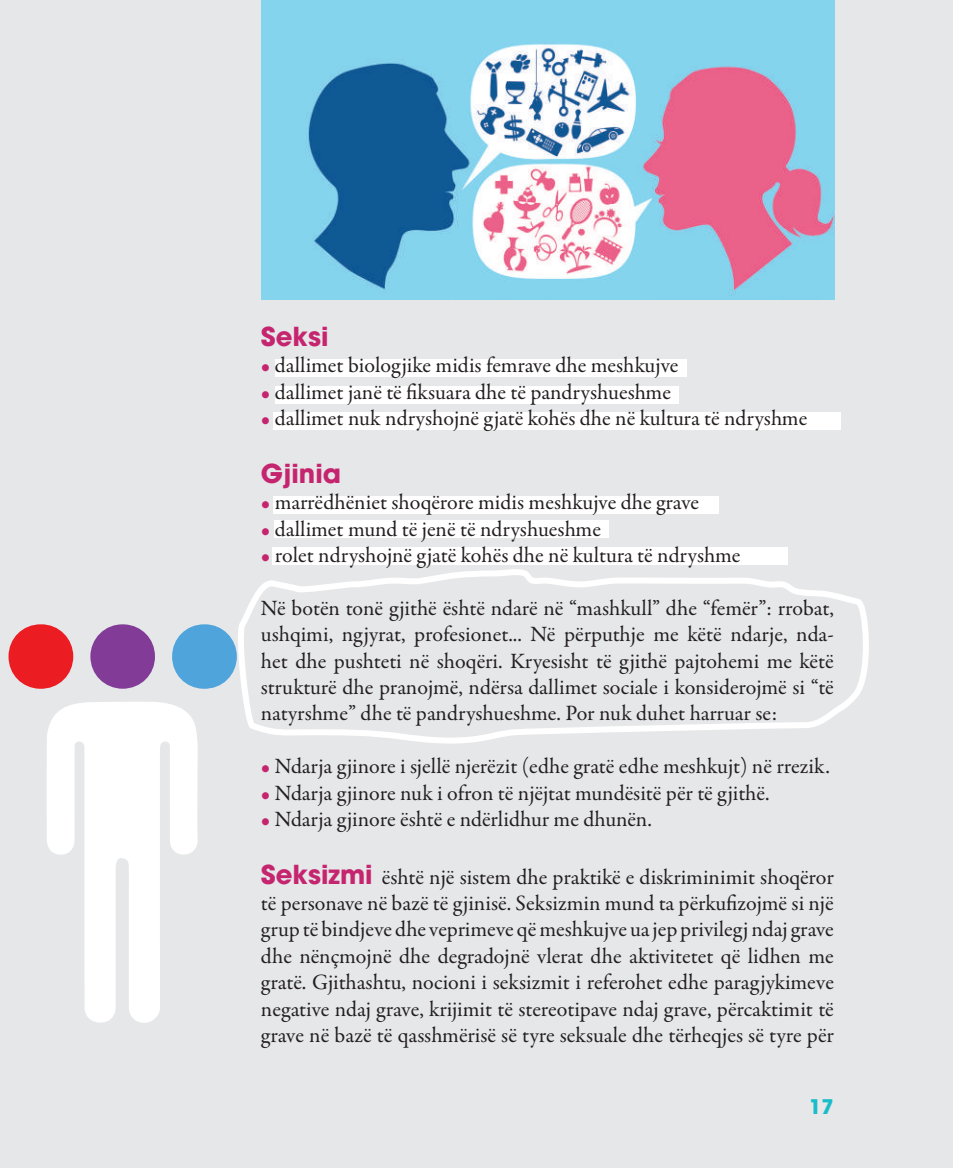
<style>
.page{position:relative;width:953px;height:1168px;background:#fff}
.page>*{position:absolute;margin:0;border:0;box-sizing:border-box;transform-origin:0 0}
.t1{font:700 26px "Avant Garde LT";color:#c5256f}
.t2{font:22px/26.4px "Garamond Premr Pro";color:#231f20;text-align:justify}
.t3{font:700 20px "Avant Garde LT";color:#19bdc9}
.s1{color:#c5256f}
.s2{font-family:"Avant Garde LT";font-weight:700;font-size:26px;color:#c5256f}
</style>
<div class="page">
<div style="left:0;top:0;width:952px;height:1168px;background:#e6e7e9"></div>
<div style="left:261px;top:0;width:573px;height:300px;background:#85d4ee"></div>
<div style="left:274px;top:496px;width:445px;height:17px;background:#fff"></div>
<div style="left:274px;top:520px;width:334px;height:17px;background:#fff"></div>
<div style="left:272px;top:548px;width:515px;height:17px;background:#fff"></div>
<div style="left:274px;top:413px;width:566px;height:17px;background:#fff"></div>
<div style="left:275px;top:386px;width:403px;height:17px;background:#fff"></div>
<div style="left:275px;top:360px;width:411px;height:17px;background:#fff"></div>
<img style="left:305px;top:43px;width:529px;height:253px">
<svg style="left:238px;top:563px;width:631px;height:181px"></svg>
<svg style="left:47px;top:702px;width:151px;height:321px;fill:#fff"></svg>
<svg style="left:9px;top:624px;width:64px;height:65px"></svg>
<svg style="left:172px;top:624px;width:65px;height:65px"></svg>
<svg style="left:90px;top:624px;width:65px;height:65px"></svg>
<p class="t1" style="left:261px;top:320px;width:69px">Seksi</p>
<p class="t2" style="left:261px;top:353px;width:419px"><span class="s1">•</span> dallimet biologjike midis femrave dhe meshkujve</p>
<p class="t2" style="left:261px;top:379px;width:411px"><span class="s1">•</span> dallimet janë të fiksuara dhe të pandryshueshme</p>
<p class="t2" style="left:261px;top:406px;width:548px"><span class="s1">•</span> dallimet nuk ndryshojnë gjatë kohës dhe në kultura të ndryshme</p>
<p class="t1" style="left:261px;top:456px;width:82px">Gjinia</p>
<p class="t2" style="left:261px;top:490px;width:440px"><span class="s1">•</span> marrëdhëniet shoqërore midis meshkujve dhe grave</p>
<p class="t2" style="left:261px;top:516px;width:341px"><span class="s1">•</span> dallimet mund të jenë të ndryshueshme</p>
<p class="t2" style="left:261px;top:542px;width:481px"><span class="s1">•</span> rolet ndryshojnë gjatë kohës dhe në kultura të ndryshme</p>
<p class="t2" style="left:261px;top:595px;width:574px">Në botën tonë gjithë është ndarë në “mashkull” dhe “femër”: rrobat, ushqimi, ngjyrat, profesionet... Në përputhje me këtë ndarje, nda&shy;het dhe pushteti në shoqëri. Kryesisht të gjithë pajtohemi me këtë strukturë dhe pranojmë, ndërsa dallimet sociale i konsiderojmë si “të natyrshme” dhe të pandryshueshme. Por nuk duhet harruar se:</p>
<p class="t2" style="left:261px;top:754px;width:570px"><span class="s1">•</span> Ndarja gjinore i sjellë njerëzit (edhe gratë edhe meshkujt) në rrezik.</p>
<p class="t2" style="left:261px;top:780px;width:510px"><span class="s1">•</span> Ndarja gjinore nuk i ofron të njëjtat mundësitë për të gjithë.</p>
<p class="t2" style="left:261px;top:806px;width:392px"><span class="s1">•</span> Ndarja gjinore është e ndërlidhur me dhunën.</p>
<p class="t2" style="left:261px;top:864px;width:574px"><span class="s2">Seksizmi</span> është një sistem dhe praktikë e diskriminimit shoqëror të personave në bazë të gjinisë. Seksizmin mund ta përkufizojmë si një grup të bindjeve dhe veprimeve që meshkujve ua jep privilegj ndaj grave dhe nënçmojnë dhe degradojnë vlerat dhe aktivitetet që lidhen me gratë. Gjithashtu, nocioni i seksizmit i referohet edhe paragjykimeve negative ndaj grave, krijimit të stereotipave ndaj grave, përcaktimit të grave në bazë të qasshmërisë së tyre seksuale dhe tërheqjes së tyre për</p>
<p class="t3" style="left:809px;top:1093px;width:26px">17</p>
</div>
